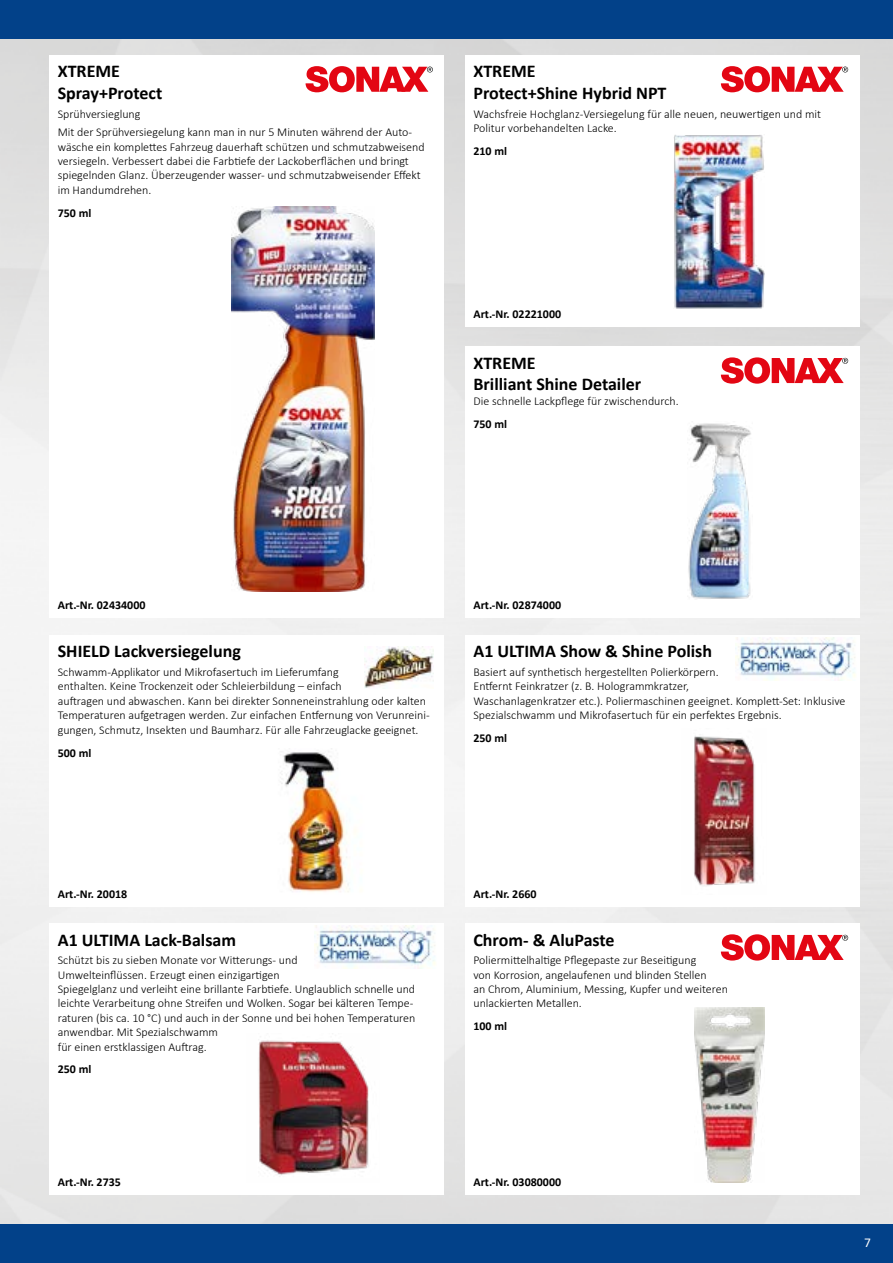
<style>
.page{position:relative;width:893px;height:1263px;background:#fff}
.page>*{position:absolute;margin:0;border:0;box-sizing:border-box;transform-origin:0 0}
.t1{font:700 18px/21.6px "Calibri";color:#000}
.t2{font:13.5px "Calibri";color:#fff}
.t3{font:300 12px/14.4px "Calibri";color:#000}
.t4{font:700 12px "Calibri";color:#000}
</style>
<div class="page">
<img style="left:0;top:38px;width:893px;height:1187px">
<div style="left:0;top:1225px;width:893px;height:38px;background:#024189"></div>
<div style="left:0;top:0;width:893px;height:38px;background:#024189"></div>
<div style="left:49px;top:55px;width:395px;height:562px;background:#fff"></div>
<img style="left:231px;top:206px;width:143px;height:385px">
<svg style="left:306px;top:66px;width:127px;height:26px"></svg>
<div style="left:465px;top:55px;width:394px;height:271px;background:#fff"></div>
<img style="left:674px;top:135px;width:91px;height:174px">
<svg style="left:721px;top:66px;width:127px;height:26px"></svg>
<div style="left:465px;top:347px;width:394px;height:271px;background:#fff"></div>
<img style="left:688px;top:423px;width:63px;height:176px">
<svg style="left:721px;top:357px;width:127px;height:27px"></svg>
<div style="left:49px;top:635px;width:395px;height:271px;background:#fff"></div>
<img style="left:280px;top:748px;width:76px;height:144px">
<img style="left:364px;top:646px;width:69px;height:42px">
<div style="left:465px;top:635px;width:394px;height:271px;background:#fff"></div>
<img style="left:694px;top:736px;width:61px;height:150px">
<img style="left:735px;top:637px;width:121px;height:43px">
<div style="left:49px;top:923px;width:395px;height:271px;background:#fff"></div>
<img style="left:258px;top:1040px;width:111px;height:135px">
<img style="left:315px;top:926px;width:121px;height:42px">
<div style="left:465px;top:923px;width:394px;height:271px;background:#fff"></div>
<img style="left:694px;top:1008px;width:71px;height:174px">
<svg style="left:721px;top:934px;width:127px;height:26px"></svg>
<h1 class="t1" style="left:58px;top:60px;width:106px">XTREME<br>Spray+Protect</h1>
<p class="t3" style="left:58px;top:104px;width:356px;line-height:18.6px">Sprühversieglung<br>Mit der Sprühversiegelung kann man in nur 5 Minuten während der Auto-</p>
<p class="t3" style="left:58px;top:139px;width:368px">wäsche ein komplettes Fahrzeug dauerhaft schützen und schmutzabweisend versiegeln. Verbessert dabei die Farbtiefe der Lackoberflächen und bringt spiegelnden Glanz. Überzeugender wasser- und schmutzabweisender Effekt im Handumdrehen.</p>
<p class="t4" style="left:58px;top:204px;width:35px">750 ml</p>
<h1 class="t1" style="left:473px;top:60px;width:195px">XTREME<br>Protect+Shine Hybrid NPT</h1>
<p class="t3" style="left:473px;top:106px;width:349px">Wachsfreie Hochglanz-Versiegelung für alle neuen, neuwertigen und mit<br>Politur vorbehandelten Lacke.</p>
<p class="t4" style="left:473px;top:142px;width:35px">210 ml</p>
<p class="t4" style="left:473px;top:305px;width:89px">Art.-Nr. 02221000</p>
<h1 class="t1" style="left:473px;top:352px;width:169px">XTREME<br>Brilliant Shine Detailer</h1>
<p class="t3" style="left:473px;top:393px;width:207px">Die schnelle Lackpflege für zwischendurch.</p>
<p class="t4" style="left:473px;top:415px;width:35px">750 ml</p>
<p class="t4" style="left:58px;top:596px;width:89px">Art.-Nr. 02434000</p>
<h1 class="t1" style="left:58px;top:640px;width:185px">SHIELD Lackversiegelung</h1>
<p class="t3" style="left:58px;top:665px;width:373px">Schwamm-Applikator und Mikrofasertuch im Lieferumfang<br>enthalten. Keine Trockenzeit oder Schleierbildung – einfach<br>auftragen und abwaschen. Kann bei direkter Sonneneinstrahlung oder kalten Temperaturen aufgetragen werden. Zur einfachen Entfernung von Verunreini&shy;gungen, Schmutz, Insekten und Baumharz. Für alle Fahrzeuglacke geeignet.</p>
<p class="t4" style="left:58px;top:744px;width:35px">500 ml</p>
<p class="t4" style="left:473px;top:597px;width:89px">Art.-Nr. 02874000</p>
<h1 class="t1" style="left:473px;top:640px;width:240px">A1 ULTIMA Show &amp; Shine Polish</h1>
<p class="t3" style="left:473px;top:665px;width:374px">Basiert auf synthetisch hergestellten Polierkörpern.<br>Entfernt Feinkratzer (z. B. Hologrammkratzer,<br>Waschanlagenkratzer etc.). Poliermaschinen geeignet. Komplett-Set: Inklusive Spezialschwamm und Mikrofasertuch für ein perfektes Ergebnis.</p>
<p class="t4" style="left:473px;top:730px;width:35px">250 ml</p>
<p class="t4" style="left:58px;top:885px;width:71px">Art.-Nr. 20018</p>
<p class="t4" style="left:473px;top:885px;width:65px">Art.-Nr. 2660</p>
<h1 class="t1" style="left:58px;top:928px;width:180px">A1 ULTIMA Lack-Balsam</h1>
<p class="t3" style="left:58px;top:953px;width:359px">Schützt bis zu sieben Monate vor Witterungs- und<br>Umwelteinflüssen. Erzeugt einen einzigartigen<br>Spiegelglanz und verleiht eine brillante Farbtiefe. Unglaublich schnelle und leichte Verarbeitung ohne Streifen und Wolken. Sogar bei kälteren Tempe&shy;raturen (bis ca. 10 °C) und auch in der Sonne und bei hohen Temperaturen anwendbar. Mit Spezialschwamm<br>für einen erstklassigen Auftrag.</p>
<p class="t4" style="left:58px;top:1061px;width:35px">250 ml</p>
<h1 class="t1" style="left:473px;top:928px;width:143px">Chrom- &amp; AluPaste</h1>
<p class="t3" style="left:473px;top:953px;width:256px">Poliermittelhaltige Pflegepaste zur Beseitigung<br>von Korrosion, angelaufenen und blinden Stellen<br>an Chrom, Aluminium, Messing, Kupfer und weiteren unlackierten Metallen.</p>
<p class="t4" style="left:473px;top:1018px;width:35px">100 ml</p>
<p class="t4" style="left:58px;top:1173px;width:65px">Art.-Nr. 2735</p>
<p class="t4" style="left:473px;top:1173px;width:89px">Art.-Nr. 03080000</p>
<p class="t2" style="left:864px;top:1233px;width:8px">7</p>
</div>
